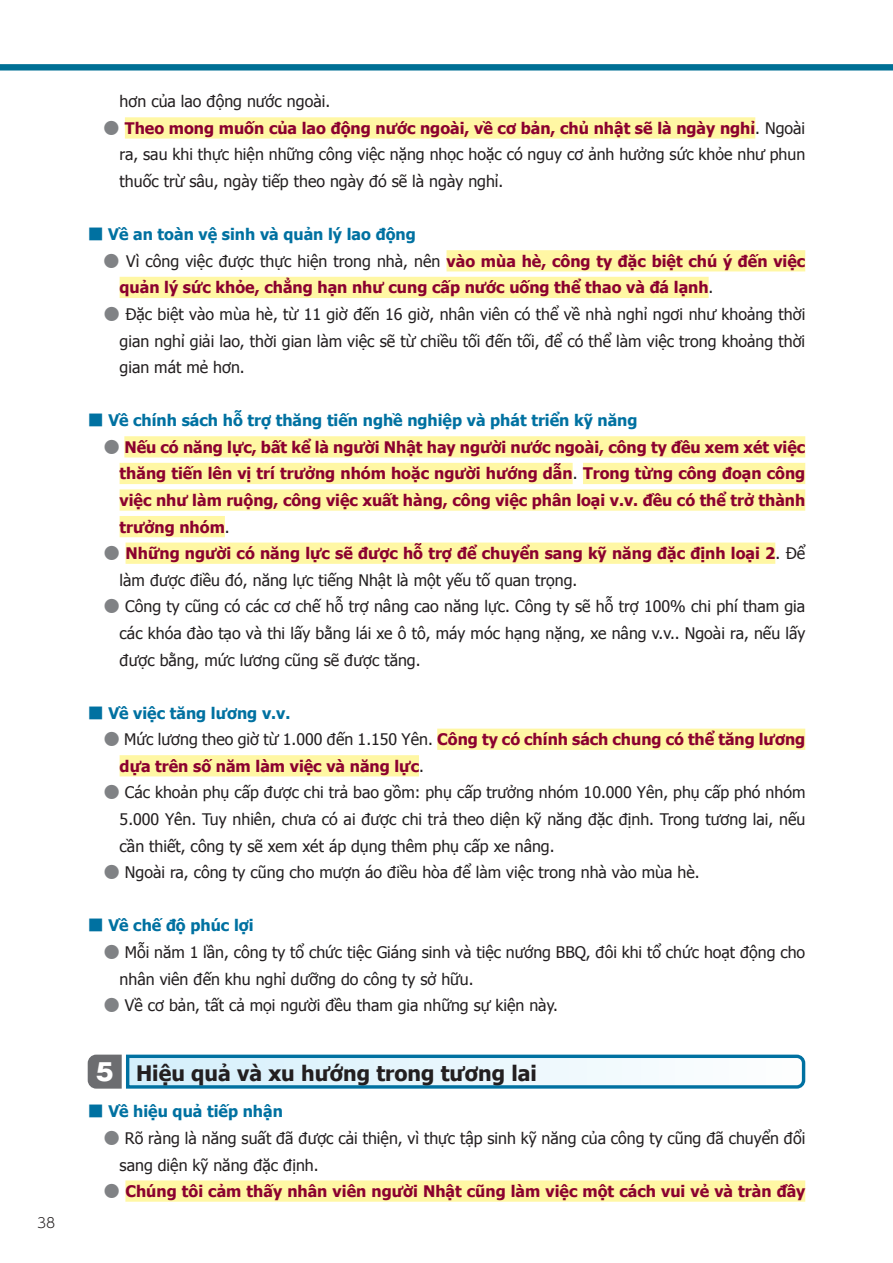
<style>
.page{position:relative;width:893px;height:1263px;background:#fff}
.page>*{position:absolute;margin:0;border:0;box-sizing:border-box;transform-origin:0 0}
.t1{font:700 21.3px "Tahoma";color:#231f20}
.t2{font:15.9px/26.5px "Tahoma";color:#231f20;text-align:justify}
.t3{font:700 15.9px/26.5px "Tahoma";color:#8b012f}
.t4{font:700 15.9px "Tahoma";color:#0071a1}
.t5{font:300 13.8px "UD Shin Go Pro";color:#231f20}
.s1{font-family:"UD Shin Go Pro";font-weight:500;color:#808285}
.s2{font-weight:700;color:#8b012f}
.s3{font-family:"Koz Min Pr 6 N";font-weight:400}
.s4{font-weight:400;color:#231f20}
.s5{font-family:"Gothic MB101 Pro";font-weight:800;font-size:23.4px;color:#fff}
</style>
<div class="page">
<div style="left:0;top:64px;width:893px;height:7px;background:#007095"></div>
<div style="left:125px;top:117px;width:630px;height:22px;background:#fff7a4"></div>
<div style="left:447px;top:250px;width:358px;height:21px;background:#fff7a4"></div>
<div style="left:120px;top:277px;width:589px;height:21px;background:#fff7a4"></div>
<div style="left:124px;top:436px;width:681px;height:21px;background:#fff7a4"></div>
<div style="left:120px;top:463px;width:453px;height:21px;background:#fff7a4"></div>
<div style="left:583px;top:463px;width:222px;height:21px;background:#fff7a4"></div>
<div style="left:120px;top:489px;width:685px;height:22px;background:#fff7a4"></div>
<div style="left:120px;top:516px;width:105px;height:21px;background:#fff7a4"></div>
<div style="left:126px;top:543px;width:649px;height:21px;background:#fff7a4"></div>
<div style="left:437px;top:729px;width:368px;height:21px;background:#fff7a4"></div>
<div style="left:120px;top:755px;width:299px;height:21px;background:#fff7a4"></div>
<div style="left:125px;top:1180px;width:680px;height:22px;background:#fff7a4"></div>
<svg style="left:88px;top:1054px;width:718px;height:35px"></svg>
<p class="t5" style="left:37px;top:1212px;width:20px">38</p>
<p class="t2" style="left:120px;top:88px;width:212px">hơn của lao động nước ngoài.</p>
<p class="t2" style="left:120px;top:114px;width:687px;text-indent:-16px"><span class="s1">●</span> <span class="s2">Theo mong muốn của lao động nước ngoài, về cơ bản, chủ nhật sẽ là ngày nghỉ</span>. Ngoài ra, sau khi thực hiện những công việc nặng nhọc hoặc có nguy cơ ảnh hưởng sức khỏe như phun thuốc trừ sâu, ngày tiếp theo ngày đó sẽ là ngày nghỉ.</p>
<p class="t4" style="left:88px;top:223px;width:330px"><span class="s3">■</span> Về an toàn vệ sinh và quản lý lao động</p>
<p class="t3" style="left:120px;top:247px;width:687px;text-indent:-16px"><span class="s1">●</span> <span class="s4">Vì công việc được thực hiện trong nhà, nên</span> vào mùa hè, công ty đặc biệt chú ý đến việc quản lý sức khỏe, chẳng hạn như cung cấp nước uống thể thao và đá lạnh<span class="s4">.</span></p>
<p class="t2" style="left:120px;top:300px;width:687px;text-indent:-16px"><span class="s1">●</span> Đặc biệt vào mùa hè, từ 11 giờ đến 16 giờ, nhân viên có thể về nhà nghỉ ngơi như khoảng thời gian nghỉ giải lao, thời gian làm việc sẽ từ chiều tối đến tối, để có thể làm việc trong khoảng thời gian mát mẻ hơn.</p>
<p class="t4" style="left:88px;top:409px;width:551px"><span class="s3">■</span> Về chính sách hỗ trợ thăng tiến nghề nghiệp và phát triển kỹ năng</p>
<p class="t3" style="left:120px;top:433px;width:687px;text-align:justify;text-indent:-16px"><span class="s1">●</span> Nếu có năng lực, bất kể là người Nhật hay người nước ngoài, công ty đều xem xét việc thăng tiến lên vị trí trưởng nhóm hoặc người hướng dẫn<span class="s4">.</span> Trong từng công đoạn công việc như làm ruộng, công việc xuất hàng, công việc phân loại v.v. đều có thể trở thành trưởng nhóm<span class="s4">.</span></p>
<p class="t3" style="left:120px;top:539px;width:687px;text-indent:-16px"><span class="s1">●</span> Những người có năng lực sẽ được hỗ trợ để chuyển sang kỹ năng đặc định loại 2<span class="s4">. Để làm được điều đó, năng lực tiếng Nhật là một yếu tố quan trọng.</span></p>
<p class="t2" style="left:120px;top:593px;width:687px;text-indent:-16px"><span class="s1">●</span> Công ty cũng có các cơ chế hỗ trợ nâng cao năng lực. Công ty sẽ hỗ trợ 100% chi phí tham gia các khóa đào tạo và thi lấy bằng lái xe ô tô, máy móc hạng nặng, xe nâng v.v.. Ngoài ra, nếu lấy được bằng, mức lương cũng sẽ được tăng.</p>
<p class="t4" style="left:88px;top:702px;width:204px"><span class="s3">■</span> Về việc tăng lương v.v.</p>
<p class="t3" style="left:120px;top:725px;width:687px;text-indent:-16px"><span class="s1">●</span> <span class="s4">Mức lương theo giờ từ 1.000 đến 1.150 Yên.</span> Công ty có chính sách chung có thể tăng lương dựa trên số năm làm việc và năng lực<span class="s4">.</span></p>
<p class="t2" style="left:120px;top:779px;width:687px;text-indent:-16px"><span class="s1">●</span> Các khoản phụ cấp được chi trả bao gồm: phụ cấp trưởng nhóm 10.000 Yên, phụ cấp phó nhóm 5.000 Yên. Tuy nhiên, chưa có ai được chi trả theo diện kỹ năng đặc định. Trong tương lai, nếu cần thiết, công ty sẽ xem xét áp dụng thêm phụ cấp xe nâng.</p>
<p class="t2" style="left:104px;top:858px;width:597px"><span class="s1">●</span> Ngoài ra, công ty cũng cho mượn áo điều hòa để làm việc trong nhà vào mùa hè.</p>
<p class="t4" style="left:88px;top:914px;width:167px"><span class="s3">■</span> Về chế độ phúc lợi</p>
<p class="t2" style="left:120px;top:938px;width:687px;text-indent:-16px"><span class="s1">●</span> Mỗi năm 1 lần, công ty tổ chức tiệc Giáng sinh và tiệc nướng BBQ, đôi khi tổ chức hoạt động cho nhân viên đến khu nghỉ dưỡng do công ty sở hữu.</p>
<p class="t2" style="left:104px;top:991px;width:456px"><span class="s1">●</span> Về cơ bản, tất cả mọi người đều tham gia những sự kiện này.</p>
<h1 class="t1" style="left:96px;top:1058px;width:443px"><span class="s5">5</span> Hiệu quả và xu hướng trong tương lai</h1>
<p class="t4" style="left:88px;top:1100px;width:197px"><span class="s3">■</span> Về hiệu quả tiếp nhận</p>
<p class="t2" style="left:120px;top:1124px;width:687px;text-indent:-16px"><span class="s1">●</span> Rõ ràng là năng suất đã được cải thiện, vì thực tập sinh kỹ năng của công ty cũng đã chuyển đổi sang diện kỹ năng đặc định.</p>
<p class="t3" style="left:104px;top:1177px;width:703px"><span class="s1">●</span> Chúng tôi cảm thấy nhân viên người Nhật cũng làm việc một cách vui vẻ và tràn đầy</p>
</div>
